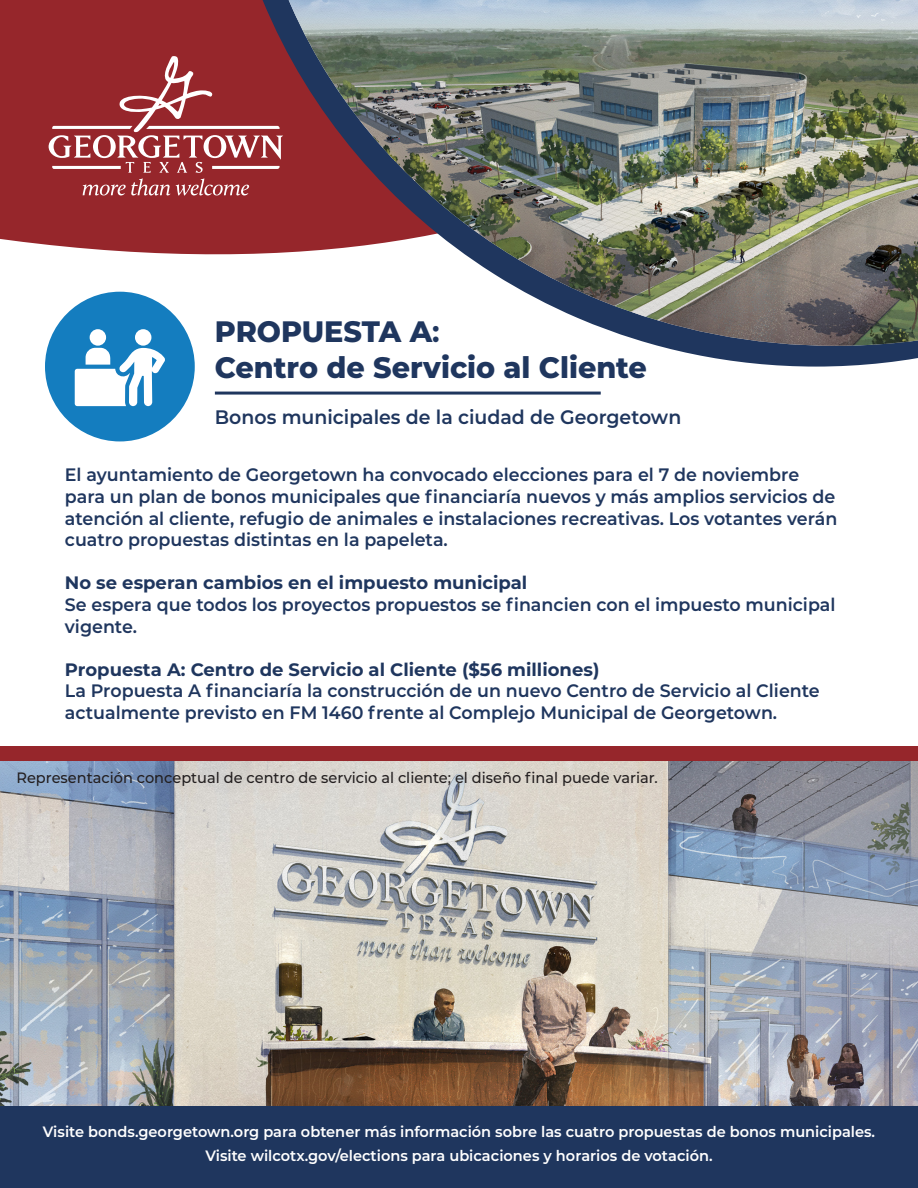
<style>
.page{position:relative;width:918px;height:1188px;background:#fff}
.page>*{position:absolute;margin:0;border:0;box-sizing:border-box;transform-origin:0 0}
.t1{font:800 29.55px "Montserrat";color:#1f365e}
.t2{font:600 19.5px "Montserrat";color:#1f365e}
.t3{font:600 18px "Montserrat";color:#1f365e}
.t4{font:700 18px "Montserrat";color:#1f365e}
.t5{font:600 15px "Montserrat";color:#fff}
.t6{font:500 15px "Montserrat";color:#231f20}
.s1{font-weight:700}
</style>
<div class="page">
<svg style="left:0;top:0;width:223px;height:325px;fill:#96262b"></svg>
<svg style="left:223px;top:0;width:695px;height:367px"></svg>
<svg style="left:252px;top:0;width:37px;height:346px"></svg>
<img style="left:289px;top:0;width:629px;height:346px">
<svg style="left:49px;top:55px;width:234px;height:141px;background:#a5464b"></svg>
<div style="left:45px;top:292px;width:150px;height:149px;background:#147dbf;border-radius:50%"></div>
<hr style="left:215px;top:392px;width:386px;height:3px;background:#1f365e">
<div style="left:0;top:1106px;width:918px;height:82px;background:#1f365e"></div>
<div style="left:90px;top:329px;width:16px;height:17px;background:#fff;border-radius:50%"></div>
<div style="left:135px;top:329px;width:16px;height:17px;background:#fff;border-radius:50%"></div>
<svg style="left:75px;top:348px;width:90px;height:58px"></svg>
<img style="left:0;top:761px;width:918px;height:345px">
<div style="left:0;top:746px;width:918px;height:15px;background:#96262b"></div>
<p class="t1" style="left:215px;top:310px;width:226px">PROPUESTA A<span class="s1">:</span></p>
<p class="t1" style="left:215px;top:345px;width:434px">Centro de Servicio al Cliente</p>
<p class="t2" style="left:215px;top:403px;width:468px">Bonos municipales de la ciudad de Georgetown</p>
<p class="t3" style="left:65px;top:462px;width:736px">El ayuntamiento de Georgetown ha convocado elecciones para el 7 de noviembre</p>
<p class="t3" style="left:65px;top:484px;width:772px">para un plan de bonos municipales que financiaría nuevos y más amplios servicios de</p>
<p class="t3" style="left:65px;top:506px;width:774px">atención al cliente, refugio de animales e instalaciones recreativas. Los votantes verán</p>
<p class="t3" style="left:65px;top:527px;width:385px">cuatro propuestas distintas en la papeleta.</p>
<p class="t4" style="left:65px;top:570px;width:464px">No se esperan cambios en el impuesto municipal</p>
<p class="t3" style="left:65px;top:592px;width:772px">Se espera que todos los proyectos propuestos se financien con el impuesto municipal</p>
<p class="t3" style="left:65px;top:614px;width:74px">vigente.</p>
<p class="t4" style="left:65px;top:656px;width:536px">Propuesta A: Centro de Servicio al Cliente ($56 milliones)</p>
<p class="t3" style="left:65px;top:678px;width:756px">La Propuesta A financiaría la construcción de un nuevo Centro de Servicio al Cliente</p>
<p class="t3" style="left:65px;top:700px;width:714px">actualmente previsto en FM 1460 frente al Complejo Municipal de Georgetown.</p>
<p class="t6" style="left:16px;top:768px;width:643px">Representación conceptual de centro de servicio al cliente; el diseño final puede variar.</p>
<p class="t5" style="left:43px;top:1121px;width:834px">Visite bonds.georgetown.org para obtener más información sobre las cuatro propuestas de bonos municipales.</p>
<p class="t5" style="left:205px;top:1145px;width:509px">Visite wilcotx.gov/elections para ubicaciones y horarios de votación.</p>
</div>
